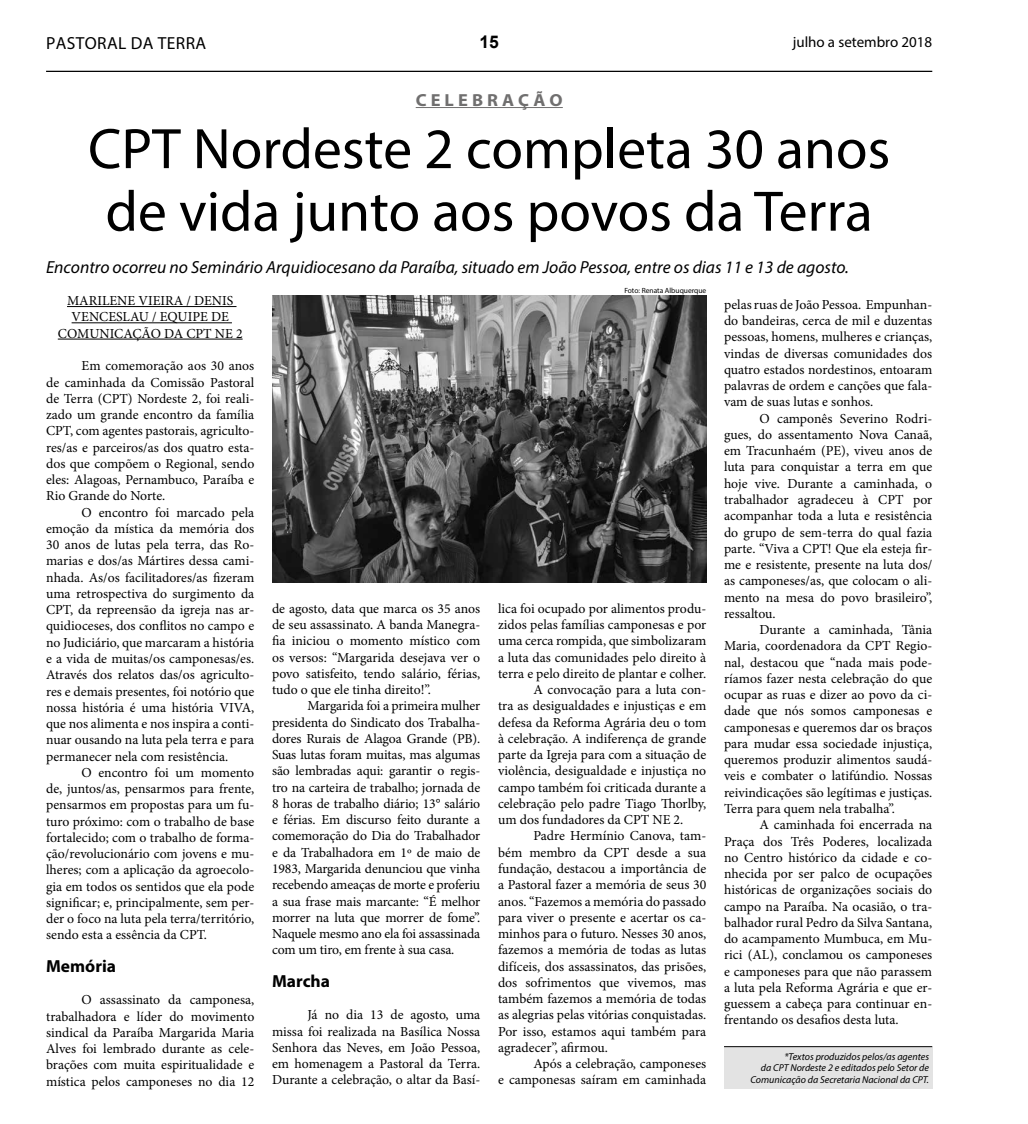
<style>
.page{position:relative;width:1028px;height:1124px;background:#fff}
.page>*{position:absolute;margin:0;border:0;box-sizing:border-box;transform-origin:0 0}
.t1{font:57.5px/62.5px "Myriad Pro";color:#000;text-align:center}
.t2{font:italic 17.5px "Myriad Pro";color:#000}
.t3{font:17.5px "Myriad Pro";letter-spacing:.02em;color:#000}
.t4{font:700 17.5px "Myriad Pro";color:#000}
.t5{font:700 17.5px "Myriad Pro";color:#706f6f;scale:1.05 1}
.t6{font:700 17.5px "Arial";color:#000}
.t7{font:15px "Myriad Pro";color:#000}
.t8{font:13.75px/16.2px "Minion Pro";color:#000;text-align:justify}
.t9{font:italic 10px/11.2px "Myriad Pro";color:#000;text-align:right}
.t10{font:7.5px "Myriad Pro";color:#000}
</style>
<div class="page">
<div style="left:724px;top:1046px;width:208px;height:42px;background:#e3e3e3"></div>
<hr style="left:724px;top:1046px;width:208px;height:1px;background:#000">
<hr style="left:46px;top:71px;width:886px;height:1px;background:#000">
<hr style="left:416px;top:107px;width:147px;height:1px;background:#706f6f">
<hr style="left:67px;top:306px;width:169px;height:1px;background:#000">
<hr style="left:72px;top:322px;width:160px;height:1px;background:#000">
<hr style="left:58px;top:339px;width:185px;height:1px;background:#000">
<img style="left:272px;top:295px;width:434px;height:287px">
<p class="t3" style="left:46px;top:32px;width:162px">PASTORAL DA TERRA</p>
<p class="t6" style="left:479px;top:30px;width:21px">15</p>
<p class="t5" style="left:416px;top:88px;width:141px">C E L E B R A Ç Ã O</p>
<p class="t7" style="left:792px;top:32px;width:141px">julho a setembro 2018</p>
<h1 class="t1" style="left:88px;top:117px;width:803px">CPT Nordeste 2 completa 30 anos de vida junto aos povos da Terra</h1>
<p class="t2" style="left:46px;top:256px;width:804px">Encontro ocorreu no Seminário Arquidiocesano da Paraíba, situado em João Pessoa, entre os dias 11 e 13 de agosto.</p>
<p class="t8" style="left:58px;top:293px;width:186px;text-align:center">MARILENE VIEIRA / DENIS<br>VENCESLAU / EQUIPE DE<br>COMUNICAÇÃO DA CPT NE 2</p>
<p class="t8" style="left:46px;top:358px;width:210px;text-indent:35px">Em comemoração aos 30 anos de caminhada da Comissão Pastoral de Terra (CPT) Nordeste 2, foi reali&shy;zado um grande encontro da família CPT, com agentes pastorais, agriculto&shy;res/as e parceiros/as dos quatro esta&shy;dos que compõem o Regional, sendo eles: Alagoas, Pernambuco, Paraíba e Rio Grande do Norte.</p>
<p class="t8" style="left:46px;top:504px;width:210px;text-indent:35px">O encontro foi marcado pela emoção da mística da memória dos 30 anos de lutas pela terra, das Ro&shy;marias e dos/as Mártires dessa cami&shy;nhada. As/os facilitadores/as fizeram uma retrospectiva do surgimento da CPT, da repreensão da igreja nas ar&shy;quidioceses, dos conflitos no campo e no Judiciário, que marcaram a história e a vida de muitas/os camponesas/es.<br>Através dos relatos das/os agriculto&shy;res e demais presentes, foi notório que nossa história é uma história VIVA, que nos alimenta e nos inspira a conti&shy;nuar ousando na luta pela terra e para permanecer nela com resistência.</p>
<p class="t8" style="left:46px;top:764px;width:210px;text-indent:35px">O encontro foi um momento de, juntos/as, pensarmos para frente, pensarmos em propostas para um fu&shy;turo próximo: com o trabalho de base fortalecido; com o trabalho de forma&shy;ção/revolucionário com jovens e mu&shy;lheres; com a aplicação da agroecolo&shy;gia em todos os sentidos que ela pode significar; e, principalmente, sem per&shy;der o foco na luta pela terra/território, sendo esta a essência da CPT.</p>
<p class="t4" style="left:46px;top:954px;width:71px">Memória</p>
<p class="t8" style="left:46px;top:991px;width:210px;text-indent:35px">O assassinato da camponesa, trabalhadora e líder do movimento sindical da Paraíba Margarida Maria Alves foi lembrado durante as cele&shy;brações com muita espiritualidade e mística pelos camponeses no dia 12</p>
<p class="t10" style="left:624px;top:286px;width:83px">Foto: Renata Albuquerque</p>
<p class="t8" style="left:272px;top:600px;width:210px">de agosto, data que marca os 35 anos de seu assassinato. A banda Manegra&shy;fia iniciou o momento místico com os versos: “Margarida desejava ver o povo satisfeito, tendo salário, férias, tudo o que ele tinha direito!”.</p>
<p class="t8" style="left:272px;top:697px;width:210px;text-indent:35px">Margarida foi a primeira mulher presidenta do Sindicato dos Trabalha&shy;dores Rurais de Alagoa Grande (PB).<br>Suas lutas foram muitas, mas algumas são lembradas aqui: garantir o regis&shy;tro na carteira de trabalho; jornada de 8 horas de trabalho diário; 13° salário e férias. Em discurso feito durante a comemoração do Dia do Trabalhador e da Trabalhadora em 1º de maio de 1983, Margarida denunciou que vinha recebendo ameaças de morte e proferiu a sua frase mais marcante: “É melhor morrer na luta que morrer de fome”.<br>Naquele mesmo ano ela foi assassinada com um tiro, em frente à sua casa.</p>
<p class="t4" style="left:272px;top:969px;width:59px">Marcha</p>
<p class="t8" style="left:272px;top:1006px;width:210px;text-indent:35px">Já no dia 13 de agosto, uma missa foi realizada na Basílica Nossa Senhora das Neves, em João Pessoa, em homenagem a Pastoral da Terra.<br>Durante a celebração, o altar da Basí-</p>
<p class="t8" style="left:498px;top:600px;width:210px">lica foi ocupado por alimentos produ-</p>
<p class="t8" style="left:498px;top:616px;width:210px">zidos pelas famílias camponesas e por</p>
<p class="t8" style="left:498px;top:632px;width:210px">uma cerca rompida, que simbolizaram</p>
<p class="t8" style="left:498px;top:649px;width:210px">a luta das comunidades pelo direito à</p>
<p class="t8" style="left:498px;top:665px;width:210px">terra e pelo direito de plantar e colher.</p>
<p class="t8" style="left:533px;top:681px;width:174px">A convocação para a luta con-</p>
<p class="t8" style="left:498px;top:697px;width:210px">tra as desigualdades e injustiças e em</p>
<p class="t8" style="left:498px;top:714px;width:210px">defesa da Reforma Agrária deu o tom</p>
<p class="t8" style="left:498px;top:730px;width:210px">à celebração. A indiferença de grande</p>
<p class="t8" style="left:498px;top:746px;width:210px">parte da Igreja para com a situação de</p>
<p class="t8" style="left:498px;top:762px;width:210px">violência, desigualdade e injustiça no</p>
<p class="t8" style="left:498px;top:779px;width:210px">campo também foi criticada durante a</p>
<p class="t8" style="left:498px;top:795px;width:210px">celebração pelo padre Tiago Thorlby,</p>
<p class="t8" style="left:498px;top:811px;width:187px">um dos fundadores da CPT NE 2.</p>
<p class="t8" style="left:533px;top:827px;width:174px">Padre Hermínio Canova, tam-</p>
<p class="t8" style="left:498px;top:844px;width:210px">bém membro da CPT desde a sua</p>
<p class="t8" style="left:498px;top:860px;width:210px">fundação, destacou a importância de</p>
<p class="t8" style="left:498px;top:876px;width:210px">a Pastoral fazer a memória de seus 30</p>
<p class="t8" style="left:498px;top:892px;width:210px">anos. “Fazemos a memória do passado</p>
<p class="t8" style="left:498px;top:909px;width:210px">para viver o presente e acertar os ca-</p>
<p class="t8" style="left:498px;top:925px;width:210px">minhos para o futuro. Nesses 30 anos,</p>
<p class="t8" style="left:498px;top:941px;width:210px">fazemos a memória de todas as lutas</p>
<p class="t8" style="left:498px;top:957px;width:210px">difíceis, dos assassinatos, das prisões,</p>
<p class="t8" style="left:498px;top:974px;width:210px">dos sofrimentos que vivemos, mas</p>
<p class="t8" style="left:498px;top:990px;width:210px">também fazemos a memória de todas</p>
<p class="t8" style="left:498px;top:1006px;width:210px">as alegrias pelas vitórias conquistadas.</p>
<p class="t8" style="left:498px;top:1022px;width:210px">Por isso, estamos aqui também para</p>
<p class="t8" style="left:498px;top:1039px;width:111px">agradecer”, afirmou.</p>
<p class="t8" style="left:533px;top:1055px;width:174px">Após a celebração, camponeses</p>
<p class="t8" style="left:498px;top:1071px;width:210px">e camponesas saíram em caminhada</p>
<p class="t8" style="left:724px;top:296px;width:210px">pelas ruas de João Pessoa. Empunhan&shy;do bandeiras, cerca de mil e duzentas pessoas, homens, mulheres e crianças, vindas de diversas comunidades dos quatro estados nordestinos, entoaram palavras de ordem e canções que fala&shy;vam de suas lutas e sonhos.</p>
<p class="t8" style="left:724px;top:410px;width:210px;text-indent:35px">O camponês Severino Rodri&shy;gues, do assentamento Nova Canaã, em Tracunhaém (PE), viveu anos de luta para conquistar a terra em que hoje vive. Durante a caminhada, o trabalhador agradeceu à CPT por acompanhar toda a luta e resistência do grupo de sem-terra do qual fazia parte. “Viva a CPT! Que ela esteja fir&shy;me e resistente, presente na luta dos/ as camponeses/as, que colocam o ali&shy;mento na mesa do povo brasileiro”, ressaltou.</p>
<p class="t8" style="left:724px;top:621px;width:210px;text-indent:35px">Durante a caminhada, Tânia Maria, coordenadora da CPT Regio&shy;nal, destacou que “nada mais pode&shy;ríamos fazer nesta celebração do que ocupar as ruas e dizer ao povo da ci&shy;dade que nós somos camponesas e camponesas e queremos dar os braços para mudar essa sociedade injustiça, queremos produzir alimentos saudá&shy;veis e combater o latifúndio. Nossas reivindicações são legítimas e justiças.<br>Terra para quem nela trabalha”.</p>
<p class="t8" style="left:724px;top:816px;width:210px;text-indent:35px">A caminhada foi encerrada na Praça dos Três Poderes, localizada no Centro histórico da cidade e co&shy;nhecida por ser palco de ocupações históricas de organizações sociais do campo na Paraíba. Na ocasião, o tra&shy;balhador rural Pedro da Silva Santana, do acampamento Mumbuca, em Mu&shy;rici (AL), conclamou os camponeses e camponeses para que não parassem a luta pela Reforma Agrária e que er&shy;guessem a cabeça para continuar en&shy;frentando os desafios desta luta.</p>
<p class="t9" style="left:750px;top:1050px;width:180px">*Textos produzidos pelos/as agentes<br>da CPT Nordeste 2 e editados pelo Setor de<br>Comunicação da Secretaria Nacional da CPT.</p>
</div>
